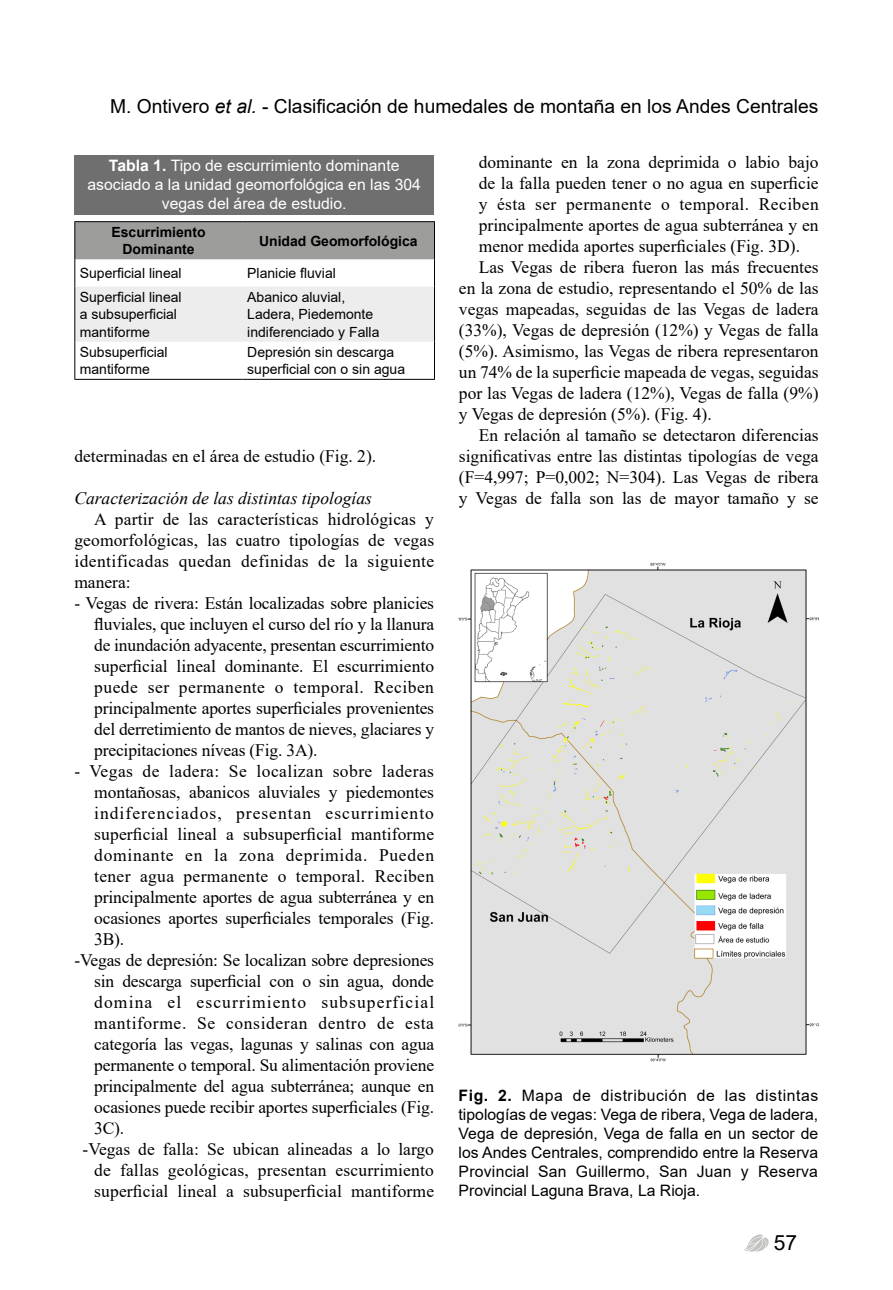
<style>
.page{position:relative;width:893px;height:1290px;background:#fff}
.page>*{position:absolute;margin:0;border:0;box-sizing:border-box;transform-origin:0 0}
.t1{font:21px "Arial";color:#000}
.t2{font:19.25px "Arial";color:#000}
.t3{font:17.5px/21px "Times New Roman";color:#000;text-align:justify}
.t4{font:17.5px "Times New Roman";letter-spacing:.025em;color:#000}
.t5{font:italic 17.5px "Times New Roman";color:#000}
.t6{font:17.5px "Times New Roman";letter-spacing:.06em;color:#000}
.t7{font:17.5px "Times New Roman";letter-spacing:.02em;color:#000}
.t8{font:17.5px "Times New Roman";letter-spacing:.065em;color:#000}
.t9{font:17.5px "Times New Roman";letter-spacing:.035em;color:#000}
.t10{font:17.5px "Times New Roman";letter-spacing:.04em;color:#000}
.t11{font:15.75px/18.9px "Arial";color:#000;text-align:justify}
.t12{font:15.75px/18.9px "Arial";color:#fff;text-align:center}
.t13{font:14px/17.5px "Arial";color:#000}
.t14{font:700 14px/17.5px "Arial";color:#000;text-align:center}
.s1{font-style:italic}
.s2{font-weight:700}
</style>
<div class="page">
<svg style="left:744px;top:1234px;width:24px;height:17px"></svg>
<div style="left:74px;top:155px;width:360px;height:59px;background:#706f6f"></div>
<hr style="left:74px;top:221px;width:168px;height:1px;background:#000">
<hr style="left:242px;top:221px;width:193px;height:1px;background:#000">
<hr style="left:74px;top:379px;width:168px;height:1px;background:#000">
<hr style="left:242px;top:379px;width:193px;height:1px;background:#000">
<svg style="left:74px;top:222px;width:361px;height:120px"></svg>
<hr style="left:74px;top:287px;width:1px;height:55px;background:#000">
<hr style="left:434px;top:287px;width:1px;height:55px;background:#000">
<hr style="left:74px;top:342px;width:1px;height:37px;background:#000">
<hr style="left:434px;top:342px;width:1px;height:37px;background:#000">
<img style="left:459px;top:562px;width:360px;height:500px">
<p class="t2" style="left:110px;top:93px;width:710px">M. Ontivero <span class="s1">et al.</span> - Clasificación de humedales de montaña en los Andes Centrales</p>
<p class="t12" style="left:87px;top:156px;width:335px"><span class="s2">Tabla 1.</span> Tipo de escurrimiento dominante asociado a la unidad geomorfológica en las 304 vegas del área de estudio.</p>
<p class="t14" style="left:111px;top:223px;width:96px">Escurrimiento<br>Dominante</p>
<p class="t14" style="left:259px;top:232px;width:160px">Unidad Geomorfológica</p>
<p class="t13" style="left:80px;top:264px;width:103px">Superficial lineal</p>
<p class="t13" style="left:247px;top:264px;width:90px">Planicie fluvial</p>
<p class="t13" style="left:80px;top:288px;width:103px">Superficial lineal a subsuperficial mantiforme</p>
<p class="t13" style="left:247px;top:288px;width:134px">Abanico aluvial,<br>Ladera, Piedemonte indiferenciado y Falla</p>
<p class="t13" style="left:80px;top:343px;width:89px">Subsuperficial mantiforme</p>
<p class="t13" style="left:247px;top:343px;width:159px">Depresión sin descarga superficial con o sin agua</p>
<p class="t3" style="left:74px;top:445px;width:303px">determinadas en el área de estudio (Fig. 2).</p>
<p class="t5" style="left:74px;top:486px;width:299px">Caracterización de las distintas tipologías</p>
<p class="t3" style="left:74px;top:508px;width:361px;text-indent:20px">A partir de las características hidrológicas y geomorfológicas, las cuatro tipologías de vegas identificadas quedan definidas de la siguiente manera:</p>
<p class="t3" style="left:94px;top:592px;width:341px;text-indent:-20px">- Vegas de rivera: Están localizadas sobre planicies fluviales, que incluyen el curso del río y la llanura de inundación adyacente, presentan escurrimiento superficial lineal dominante. El escurrimiento puede ser permanente o temporal. Reciben principalmente aportes superficiales provenientes del derretimiento de mantos de nieves, glaciares y precipitaciones níveas (Fig. 3A).</p>
<p class="t4" style="left:74px;top:759px;width:361px">- Vegas de ladera: Se localizan sobre laderas</p>
<p class="t3" style="left:94px;top:781px;width:341px">montañosas, abanicos aluviales y piedemontes</p>
<p class="t6" style="left:94px;top:801px;width:341px">indiferenciados, presentan escurrimiento</p>
<p class="t3" style="left:94px;top:823px;width:341px">superficial lineal a subsuperficial mantiforme</p>
<p class="t10" style="left:94px;top:843px;width:341px">dominante en la zona deprimida. Pueden</p>
<p class="t7" style="left:94px;top:864px;width:341px">tener agua permanente o temporal. Reciben</p>
<p class="t3" style="left:94px;top:886px;width:341px">principalmente aportes de agua subterránea y en</p>
<p class="t3" style="left:94px;top:907px;width:341px">ocasiones aportes superficiales temporales (Fig.</p>
<p class="t3" style="left:94px;top:928px;width:32px">3B).</p>
<p class="t3" style="left:74px;top:949px;width:361px">-Vegas de depresión: Se localizan sobre depresiones</p>
<p class="t3" style="left:94px;top:970px;width:341px">sin descarga superficial con o sin agua, donde</p>
<p class="t8" style="left:94px;top:990px;width:341px">domina el escurrimiento subsuperficial</p>
<p class="t9" style="left:94px;top:1011px;width:341px">mantiforme. Se consideran dentro de esta</p>
<p class="t3" style="left:94px;top:1033px;width:341px">categoría las vegas, lagunas y salinas con agua</p>
<p class="t3" style="left:94px;top:1054px;width:341px">permanente o temporal. Su alimentación proviene</p>
<p class="t3" style="left:94px;top:1075px;width:341px">principalmente del agua subterránea; aunque en</p>
<p class="t3" style="left:94px;top:1096px;width:341px">ocasiones puede recibir aportes superficiales (Fig.</p>
<p class="t3" style="left:94px;top:1117px;width:32px">3C).</p>
<p class="t3" style="left:83px;top:1138px;width:353px">-Vegas de falla: Se ubican alineadas a lo largo</p>
<p class="t3" style="left:94px;top:1159px;width:341px">de fallas geológicas, presentan escurrimiento</p>
<p class="t3" style="left:94px;top:1180px;width:341px">superficial lineal a subsuperficial mantiforme</p>
<p class="t3" style="left:479px;top:151px;width:341px">dominante en la zona deprimida o labio bajo</p>
<p class="t3" style="left:479px;top:172px;width:341px">de la falla pueden tener o no agua en superficie</p>
<p class="t4" style="left:479px;top:192px;width:341px">y ésta ser permanente o temporal. Reciben</p>
<p class="t3" style="left:479px;top:214px;width:341px">principalmente aportes de agua subterránea y en</p>
<p class="t3" style="left:479px;top:235px;width:323px">menor medida aportes superficiales (Fig. 3D).</p>
<p class="t3" style="left:479px;top:256px;width:341px">Las Vegas de ribera fueron las más frecuentes</p>
<p class="t3" style="left:459px;top:277px;width:361px">en la zona de estudio, representando el 50% de las</p>
<p class="t3" style="left:459px;top:298px;width:361px">vegas mapeadas, seguidas de las Vegas de ladera</p>
<p class="t3" style="left:459px;top:319px;width:361px">(33%), Vegas de depresión (12%) y Vegas de falla</p>
<p class="t3" style="left:459px;top:340px;width:361px">(5%). Asimismo, las Vegas de ribera representaron</p>
<p class="t3" style="left:459px;top:361px;width:361px">un 74% de la superficie mapeada de vegas, seguidas</p>
<p class="t3" style="left:459px;top:382px;width:361px">por las Vegas de ladera (12%), Vegas de falla (9%)</p>
<p class="t3" style="left:459px;top:403px;width:254px">y Vegas de depresión (5%). (Fig. 4).</p>
<p class="t3" style="left:479px;top:424px;width:341px">En relación al tamaño se detectaron diferencias</p>
<p class="t3" style="left:459px;top:445px;width:361px">significativas entre las distintas tipologías de vega</p>
<p class="t3" style="left:459px;top:466px;width:361px">(F=4,997; P=0,002; N=304). Las Vegas de ribera</p>
<p class="t3" style="left:459px;top:487px;width:361px">y Vegas de falla son las de mayor tamaño y se</p>
<p class="t11" style="left:459px;top:1086px;width:361px"><span class="s2">Fig. 2.</span> Mapa de distribución de las distintas tipologías de vegas: Vega de ribera, Vega de ladera, Vega de depresión, Vega de falla en un sector de los Andes Centrales, comprendido entre la Reserva Provincial San Guillermo, San Juan y Reserva Provincial Laguna Brava, La Rioja.</p>
<p class="t1" style="left:774px;top:1228px;width:25px">57</p>
</div>
